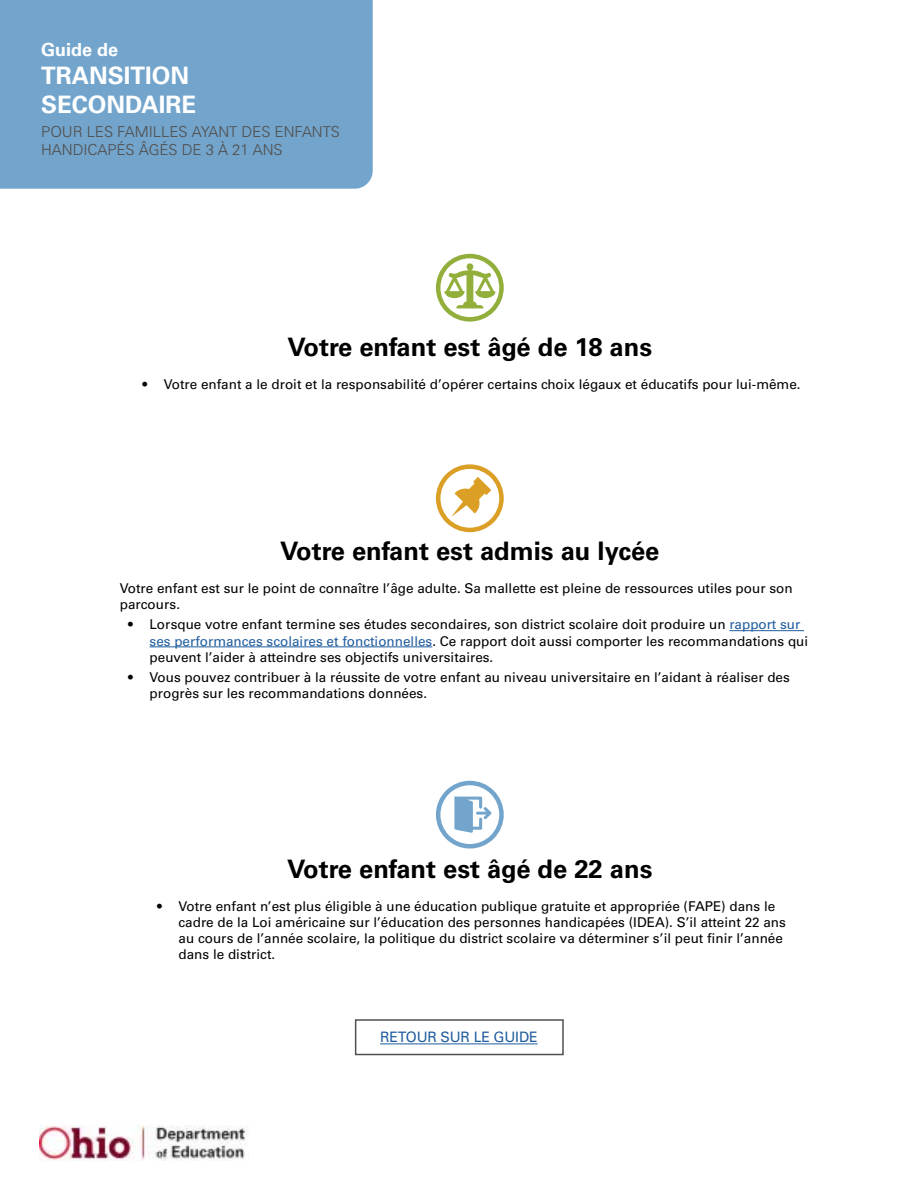
<style>
.page{position:relative;width:918px;height:1188px;background:#fff}
.page>*{position:absolute;margin:0;border:0;box-sizing:border-box;transform-origin:0 0}
.t1{font:700 25.5px "Univers LT Std";color:#000}
.t2{font:700 24px/28.8px "Univers LT Std";color:#fff}
.t3{font:700 18px "Univers LT Std";color:#fff}
.t4{font:300 15px/18px "Univers";color:#525050}
.t5{font:14.4px "Univers LT Std";letter-spacing:-.01em;color:#205d9e}
.t6{font:13.5px/16.2px "Univers LT Std";color:#000}
.s1{color:#205d9e}
</style>
<div class="page">
<div style="left:0;top:0;width:373px;height:189px;background:#73a5cc"></div>
<img style="left:40px;top:1125px;width:206px;height:35px">
<svg style="left:436px;top:253px;width:68px;height:69px"></svg>
<svg style="left:436px;top:780px;width:68px;height:69px"></svg>
<svg style="left:435px;top:464px;width:69px;height:69px"></svg>
<hr style="left:729px;top:630px;width:75px;height:1px;background:#205d9e">
<hr style="left:150px;top:647px;width:282px;height:1px;background:#205d9e">
<div style="left:355px;top:1019px;width:209px;height:36px;border:2px solid #525050"></div>
<hr style="left:380px;top:1044px;width:158px;height:1px;background:#205d9e">
<h3 class="t3" style="left:41px;top:39px;width:79px">Guide de</h3>
<h2 class="t2" style="left:41px;top:62px;width:157px">TRANSITION<br>SECONDAIRE</h2>
<p class="t4" style="left:41px;top:122px;width:300px">POUR LES FAMILLES AYANT DES ENFANTS<br>HANDICAPÉS ÂGÉS DE 3 À 21 ANS</p>
<h1 class="t1" style="left:288px;top:332px;width:366px">Votre enfant est âgé de 18 ans</h1>
<p class="t6" style="left:143px;top:376px;width:660px">• Votre enfant a le droit et la responsabilité d’opérer certains choix légaux et éducatifs pour lui-même.</p>
<h1 class="t1" style="left:280px;top:536px;width:381px">Votre enfant est admis au lycée</h1>
<p class="t6" style="left:120px;top:580px;width:674px">Votre enfant est sur le point de connaître l’âge adulte. Sa mallette est pleine de ressources utiles pour son parcours.</p>
<p class="t6" style="left:150px;top:617px;width:660px;text-indent:-21px">• Lorsque votre enfant termine ses études secondaires, son district scolaire doit produire un <span class="s1">rapport sur ses performances scolaires et fonctionnelles</span>. Ce rapport doit aussi comporter les recommandations qui peuvent l’aider à atteindre ses objectifs universitaires.</p>
<p class="t6" style="left:150px;top:669px;width:642px;text-indent:-21px">• Vous pouvez contribuer à la réussite de votre enfant au niveau universitaire en l’aidant à réaliser des progrès sur les recommandations données.</p>
<h1 class="t1" style="left:287px;top:854px;width:367px">Votre enfant est âgé de 22 ans</h1>
<p class="t6" style="left:179px;top:898px;width:609px;text-indent:-21px">• Votre enfant n’est plus éligible à une éducation publique gratuite et appropriée (FAPE) dans le cadre de la Loi américaine sur l’éducation des personnes handicapées (IDEA). S’il atteint 22 ans au cours de l’année scolaire, la politique du district scolaire va déterminer s’il peut finir l’année dans le district.</p>
<p class="t5" style="left:380px;top:1029px;width:159px">RETOUR SUR LE GUIDE</p>
</div>
